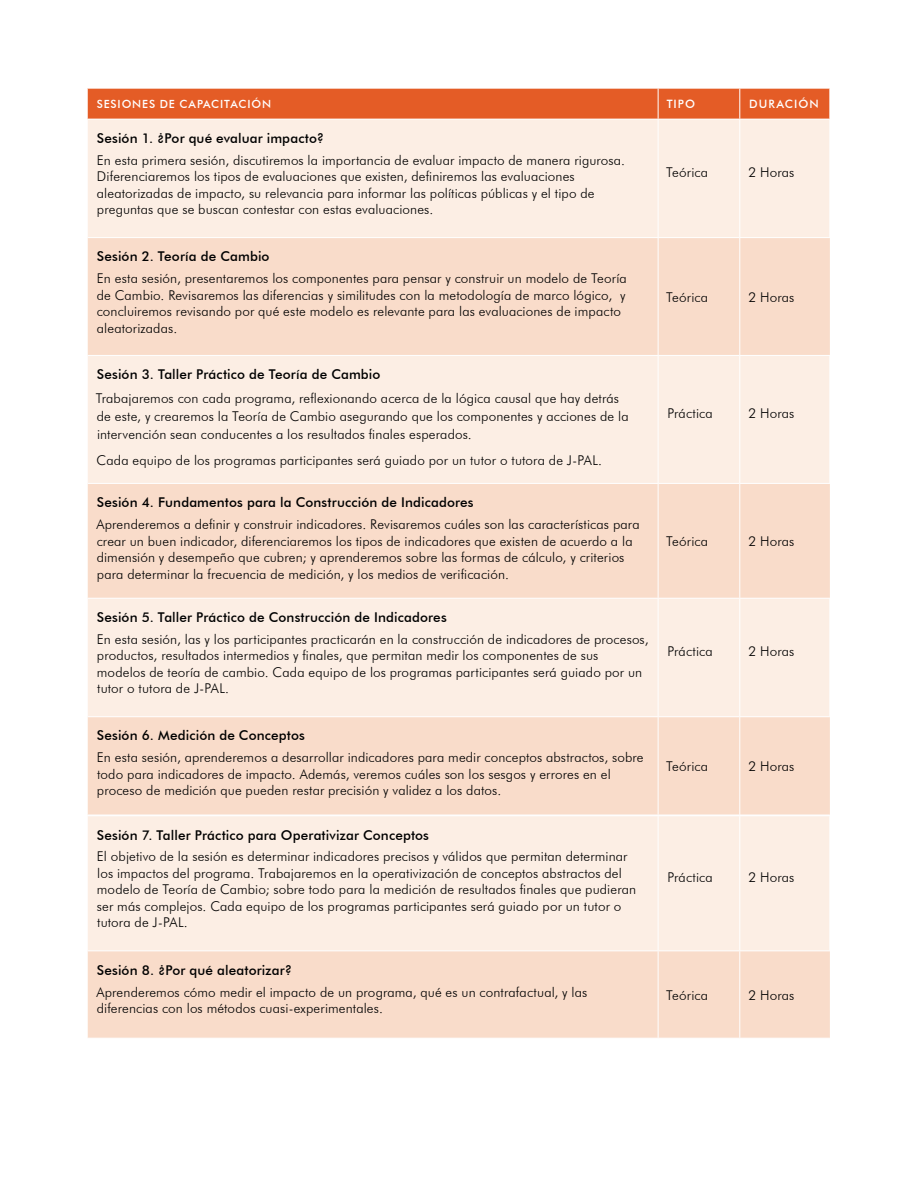
<style>
.page{position:relative;width:918px;height:1188px;background:#fff}
.page>*{position:absolute;margin:0;border:0;box-sizing:border-box;transform-origin:0 0}
.Table_Body_Text{font:300 13.5px/16.5px "Futura BT";letter-spacing:.01em;color:#000}
.Table__Sesion_title{font:500 13.5px "Futura BT";letter-spacing:.01em;color:#000}
.Table_Headers{font:500 11.55px "Futura BT";color:#fff}
.Table_Headers-2{font:500 11.25px "Futura BT";letter-spacing:.075em;color:#fff}
</style>
<div class="page">
<div style="left:88px;top:89px;width:742px;height:30px;background:#e45c26"></div>
<div style="left:88px;top:120px;width:741px;height:117px;background:#fceee4"></div>
<svg style="left:88px;top:238px;width:742px;height:577px;background:#fae3d5"></svg>
<hr style="left:658px;top:88px;width:1px;height:31px;background:#fff">
<hr style="left:739px;top:88px;width:1px;height:31px;background:#fff">
<hr style="left:88px;top:355px;width:570px;height:1px;background:#fff">
<hr style="left:88px;top:483px;width:570px;height:1px;background:#fff">
<hr style="left:88px;top:598px;width:570px;height:1px;background:#fff">
<hr style="left:88px;top:716px;width:570px;height:1px;background:#fff">
<hr style="left:740px;top:598px;width:90px;height:1px;background:#fff">
<hr style="left:740px;top:355px;width:90px;height:1px;background:#fff">
<hr style="left:740px;top:483px;width:90px;height:1px;background:#fff">
<hr style="left:658px;top:119px;width:1px;height:118px;background:#fff">
<hr style="left:658px;top:238px;width:1px;height:117px;background:#fff">
<hr style="left:739px;top:119px;width:1px;height:118px;background:#fff">
<hr style="left:658px;top:355px;width:82px;height:1px;background:#fff">
<hr style="left:658px;top:483px;width:82px;height:1px;background:#fff">
<hr style="left:739px;top:484px;width:1px;height:114px;background:#fff">
<hr style="left:658px;top:356px;width:1px;height:127px;background:#fff">
<hr style="left:658px;top:484px;width:1px;height:114px;background:#fff">
<hr style="left:739px;top:356px;width:1px;height:127px;background:#fff">
<hr style="left:739px;top:599px;width:1px;height:117px;background:#fff">
<hr style="left:739px;top:238px;width:1px;height:117px;background:#fff">
<hr style="left:658px;top:598px;width:82px;height:1px;background:#fff">
<hr style="left:658px;top:716px;width:82px;height:1px;background:#fff">
<hr style="left:740px;top:716px;width:90px;height:1px;background:#fff">
<hr style="left:739px;top:717px;width:1px;height:98px;background:#fff">
<hr style="left:658px;top:599px;width:1px;height:117px;background:#fff">
<hr style="left:658px;top:717px;width:1px;height:98px;background:#fff">
<div style="left:88px;top:816px;width:741px;height:134px;background:#fceee4"></div>
<div style="left:88px;top:951px;width:742px;height:87px;background:#f9dcca"></div>
<hr style="left:658px;top:816px;width:1px;height:134px;background:#fff">
<hr style="left:739px;top:816px;width:1px;height:134px;background:#fff">
<hr style="left:658px;top:951px;width:1px;height:87px;background:#fff">
<hr style="left:739px;top:951px;width:1px;height:87px;background:#fff">
<p class="Table_Headers-2" style="left:97px;top:97px;width:176px">SESIONES DE CAPACITACIÓN</p>
<p class="Table_Headers" style="left:667px;top:97px;width:8px">TIPO</p>
<p class="Table_Headers" style="left:749px;top:97px;width:10px">DURACIÓN</p>
<p class="Table__Sesion_title" style="left:97px;top:130px;width:229px">Sesión 1. ¿Por qué evaluar impacto?</p>
<p class="Table_Body_Text" style="left:97px;top:152px;width:530px">En esta primera sesión, discutiremos la importancia de evaluar impacto de manera rigurosa.<br>Diferenciaremos los tipos de evaluaciones que existen, definiremos las evaluaciones aleatorizadas de impacto, su relevancia para informar las políticas públicas y el tipo de preguntas que se buscan contestar con estas evaluaciones.</p>
<p class="Table_Body_Text" style="left:666px;top:164px;width:43px">Teórica</p>
<p class="Table_Body_Text" style="left:749px;top:164px;width:47px">2 Horas</p>
<p class="Table__Sesion_title" style="left:97px;top:248px;width:174px">Sesión 2. Teoría de Cambio</p>
<p class="Table_Body_Text" style="left:97px;top:270px;width:532px">En esta sesión, presentaremos los componentes para pensar y construir un modelo de Teoría de Cambio. Revisaremos las diferencias y similitudes con la metodología de marco lógico, y concluiremos revisando por qué este modelo es relevante para las evaluaciones de impacto aleatorizadas.</p>
<p class="Table__Sesion_title" style="left:97px;top:366px;width:285px">Sesión 3. Taller Práctico de Teoría de Cambio</p>
<p class="Table_Body_Text" style="left:96px;top:389px;width:534px;line-height:18px">Trabajaremos con cada programa, reflexionando acerca de la lógica causal que hay detrás de este, y crearemos la Teoría de Cambio asegurando que los componentes y acciones de la intervención sean conducentes a los resultados finales esperados.</p>
<p class="Table_Body_Text" style="left:97px;top:452px;width:507px">Cada equipo de los programas participantes será guiado por un tutor o tutora de J-PAL.</p>
<p class="Table__Sesion_title" style="left:97px;top:494px;width:378px">Sesión 4. Fundamentos para la Construcción de Indicadores</p>
<p class="Table_Body_Text" style="left:96px;top:516px;width:545px">Aprenderemos a definir y construir indicadores. Revisaremos cuáles son las características para crear un buen indicador, diferenciaremos los tipos de indicadores que existen de acuerdo a la dimensión y desempeño que cubren; y aprenderemos sobre las formas de cálculo, y criterios para determinar la frecuencia de medición, y los medios de verificación.</p>
<p class="Table__Sesion_title" style="left:97px;top:609px;width:351px">Sesión 5. Taller Práctico de Construcción de Indicadores</p>
<p class="Table_Body_Text" style="left:97px;top:631px;width:553px">En esta sesión, las y los participantes practicarán en la construcción de indicadores de procesos, productos, resultados intermedios y finales, que permitan medir los componentes de sus modelos de teoría de cambio. Cada equipo de los programas participantes será guiado por un tutor o tutora de J-PAL.</p>
<p class="Table_Body_Text" style="left:666px;top:288px;width:43px">Teórica</p>
<p class="Table_Body_Text" style="left:749px;top:288px;width:47px">2 Horas</p>
<p class="Table_Body_Text" style="left:667px;top:405px;width:47px">Práctica</p>
<p class="Table_Body_Text" style="left:749px;top:405px;width:47px">2 Horas</p>
<p class="Table_Body_Text" style="left:666px;top:533px;width:43px">Teórica</p>
<p class="Table_Body_Text" style="left:749px;top:533px;width:47px">2 Horas</p>
<p class="Table_Body_Text" style="left:667px;top:643px;width:47px">Práctica</p>
<p class="Table_Body_Text" style="left:749px;top:643px;width:47px">2 Horas</p>
<p class="Table__Sesion_title" style="left:97px;top:727px;width:210px">Sesión 6. Medición de Conceptos</p>
<p class="Table_Body_Text" style="left:97px;top:749px;width:548px">En esta sesión, aprenderemos a desarrollar indicadores para medir conceptos abstractos, sobre todo para indicadores de impacto. Además, veremos cuáles son los sesgos y errores en el proceso de medición que pueden restar precisión y validez a los datos.</p>
<p class="Table_Body_Text" style="left:666px;top:758px;width:43px">Teórica</p>
<p class="Table_Body_Text" style="left:749px;top:758px;width:47px">2 Horas</p>
<p class="Table__Sesion_title" style="left:97px;top:827px;width:334px">Sesión 7. Taller Práctico para Operativizar Conceptos</p>
<p class="Table_Body_Text" style="left:97px;top:848px;width:541px">El objetivo de la sesión es determinar indicadores precisos y válidos que permitan determinar los impactos del programa. Trabajaremos en la operativización de conceptos abstractos del modelo de Teoría de Cambio; sobre todo para la medición de resultados finales que pudieran ser más complejos. Cada equipo de los programas participantes será guiado por un tutor o tutora de J-PAL.</p>
<p class="Table_Body_Text" style="left:667px;top:869px;width:47px">Práctica</p>
<p class="Table_Body_Text" style="left:749px;top:869px;width:47px">2 Horas</p>
<p class="Table__Sesion_title" style="left:97px;top:962px;width:197px">Sesión 8. ¿Por qué aleatorizar?</p>
<p class="Table_Body_Text" style="left:96px;top:983px;width:493px">Aprenderemos cómo medir el impacto de un programa, qué es un contrafactual, y las diferencias con los métodos cuasi-experimentales.</p>
<p class="Table_Body_Text" style="left:666px;top:987px;width:43px">Teórica</p>
<p class="Table_Body_Text" style="left:749px;top:987px;width:47px">2 Horas</p>
</div>
